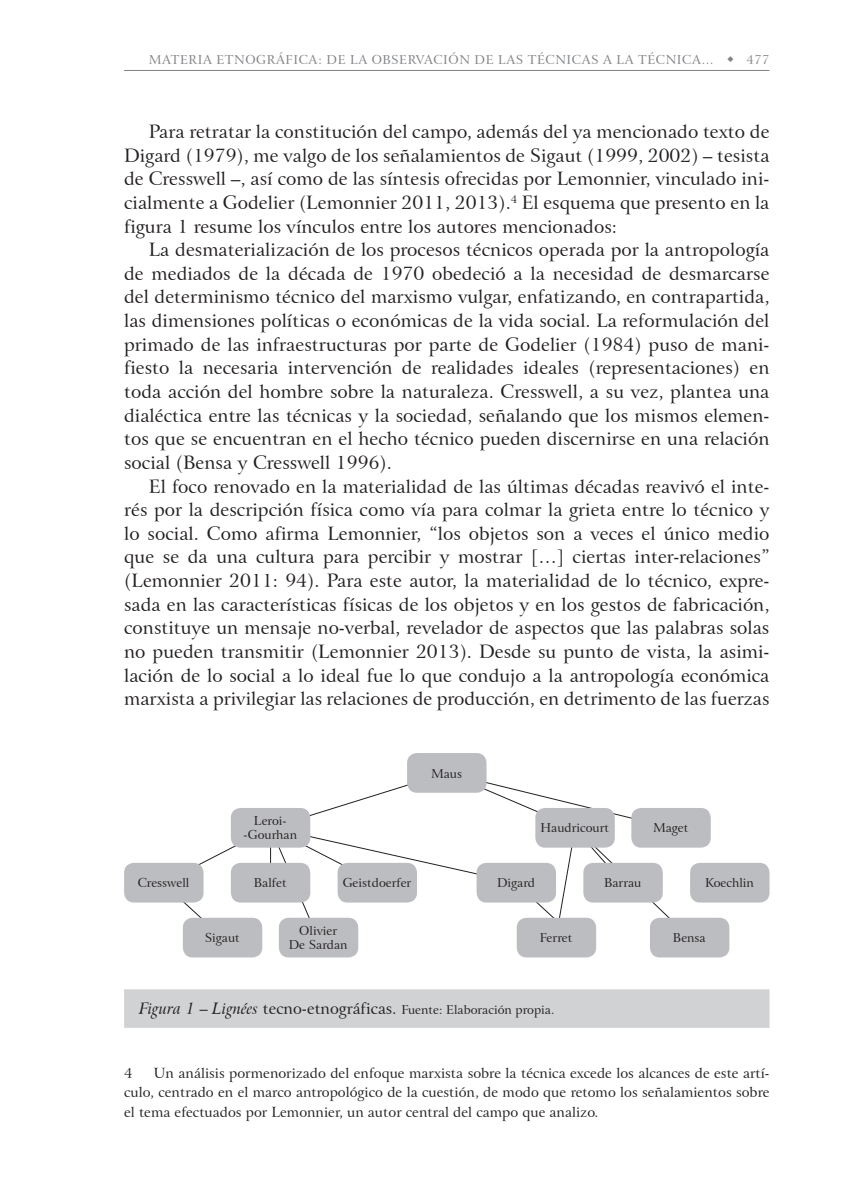
<style>
.page{position:relative;width:844px;height:1191px;background:#fff}
.page>*{position:absolute;margin:0;border:0;box-sizing:border-box;transform-origin:0 0}
.Texto_01{font:18.38px/23.6px "Arrus BT";color:#231f20;text-align:justify}
.Notas{font:14px/19.2px "Arrus BT";color:#231f20;text-align:justify}
.Notas-2{font:12.25px "Arrus BT";color:#231f20}
.t1{font:12.25px "Arrus BT";letter-spacing:.05em;color:#808285}
.Legendas_1_linha{font:12.25px "Arrus BT";color:#231f20}
.s1{font-style:italic;font-size:15.75px}
.s2{font-size:15.75px}
</style>
<div class="page">
<hr style="left:124px;top:70px;width:645px;height:1px;background:#808285">
<div style="left:124px;top:989px;width:645px;height:38px;background:#d1d2d4"></div>
<svg style="left:162px;top:771px;width:528px;height:169px"></svg>
<div style="left:337px;top:863px;width:80px;height:39px;background:#bcbdc0;border-radius:10px"></div>
<div style="left:124px;top:863px;width:79px;height:39px;background:#bcbdc0;border-radius:10px"></div>
<div style="left:231px;top:863px;width:79px;height:39px;background:#bcbdc0;border-radius:10px"></div>
<div style="left:407px;top:753px;width:79px;height:39px;background:#bcbdc0;border-radius:10px"></div>
<div style="left:231px;top:808px;width:79px;height:39px;background:#bcbdc0;border-radius:10px"></div>
<div style="left:183px;top:917px;width:79px;height:40px;background:#bcbdc0;border-radius:10px"></div>
<div style="left:516px;top:917px;width:80px;height:40px;background:#bcbdc0;border-radius:10px"></div>
<div style="left:535px;top:808px;width:79px;height:39px;background:#bcbdc0;border-radius:10px"></div>
<div style="left:279px;top:917px;width:79px;height:40px;background:#bcbdc0;border-radius:10px"></div>
<div style="left:649px;top:917px;width:80px;height:40px;background:#bcbdc0;border-radius:10px"></div>
<div style="left:631px;top:808px;width:79px;height:39px;background:#bcbdc0;border-radius:10px"></div>
<div style="left:476px;top:863px;width:80px;height:39px;background:#bcbdc0;border-radius:10px"></div>
<div style="left:583px;top:863px;width:79px;height:39px;background:#bcbdc0;border-radius:10px"></div>
<div style="left:690px;top:863px;width:79px;height:39px;background:#bcbdc0;border-radius:10px"></div>
<p class="t1" style="left:149px;top:52px;width:622px">MATERIA ETNOGRÁFICA: DE LA OBSERVACIÓN DE LAS TÉCNICAS A LA TÉCNICA… ◆ 477</p>
<p class="Texto_01" style="left:124px;top:120px;width:646px;text-indent:25px">Para retratar la constitución del campo, además del ya mencionado texto de Digard (1979), me valgo de los señalamientos de Sigaut (1999, 2002) – tesista de Cresswell –, así como de las síntesis ofrecidas por Lemonnier, vinculado ini&shy;cialmente a Godelier (Lemonnier 2011, 2013).<sup>4</sup> El esquema que presento en la figura 1 resume los vínculos entre los autores mencionados:</p>
<p class="Texto_01" style="left:124px;top:238px;width:646px;text-indent:25px">La desmaterialización de los procesos técnicos operada por la antropología de mediados de la década de 1970 obedeció a la necesidad de desmarcarse del determinismo técnico del marxismo vulgar, enfatizando, en contrapartida, las dimensiones políticas o económicas de la vida social. La reformulación del primado de las infraestructuras por parte de Godelier (1984) puso de mani&shy;fiesto la necesaria intervención de realidades ideales (representaciones) en toda acción del hombre sobre la naturaleza. Cresswell, a su vez, plantea una dialéctica entre las técnicas y la sociedad, señalando que los mismos elemen&shy;tos que se encuentran en el hecho técnico pueden discernirse en una relación social (Bensa y Cresswell 1996).</p>
<p class="Texto_01" style="left:124px;top:474px;width:646px;text-indent:25px">El foco renovado en la materialidad de las últimas décadas reavivó el inte&shy;rés por la descripción física como vía para colmar la grieta entre lo técnico y lo social. Como afirma Lemonnier, “los objetos son a veces el único medio que se da una cultura para percibir y mostrar […] ciertas inter-relaciones” (Lemonnier 2011: 94). Para este autor, la materialidad de lo técnico, expre&shy;sada en las características físicas de los objetos y en los gestos de fabricación, constituye un mensaje no-verbal, revelador de aspectos que las palabras solas no pueden transmitir (Lemonnier 2013). Desde su punto de vista, la asimi&shy;lación de lo social a lo ideal fue lo que condujo a la antropología económica marxista a privilegiar las relaciones de producción, en detrimento de las fuerzas</p>
<p class="Notas-2" style="left:254px;top:813px;width:34px">Leroi-</p>
<p class="Notas-2" style="left:243px;top:827px;width:55px">-Gourhan</p>
<p class="Notas-2" style="left:138px;top:875px;width:53px">Cresswell</p>
<p class="Notas-2" style="left:254px;top:875px;width:34px">Balfet</p>
<p class="Notas-2" style="left:342px;top:875px;width:70px">Geistdoerfer</p>
<p class="Notas-2" style="left:431px;top:765px;width:32px">Maus</p>
<p class="Notas-2" style="left:540px;top:820px;width:70px">Haudricourt</p>
<p class="Notas-2" style="left:653px;top:820px;width:37px">Maget</p>
<p class="Notas-2" style="left:497px;top:875px;width:39px">Digard</p>
<p class="Notas-2" style="left:604px;top:875px;width:39px">Barrau</p>
<p class="Notas-2" style="left:704px;top:875px;width:50px">Koechlin</p>
<p class="Notas-2" style="left:299px;top:923px;width:39px">Olivier</p>
<p class="Notas-2" style="left:289px;top:937px;width:60px">De Sardan</p>
<p class="Notas-2" style="left:205px;top:930px;width:37px">Sigaut</p>
<p class="Notas-2" style="left:539px;top:930px;width:34px">Ferret</p>
<p class="Legendas_1_linha" style="left:139px;top:1002px;width:417px"><span class="s1">Figura 1</span> <span class="s2">–</span> <span class="s1">Lignées</span> <span class="s2">tecno-etnográficas.</span> Fuente: Elaboración propia.</p>
<p class="Notas-2" style="left:672px;top:930px;width:34px">Bensa</p>
<p class="Notas" style="left:124px;top:1063px;width:646px;text-indent:30px">Un análisis pormenorizado del enfoque marxista sobre la técnica excede los alcances de este artí&shy;culo, centrado en el marco antropológico de la cuestión, de modo que retomo los señalamientos sobre el tema efectuados por Lemonnier, un autor central del campo que analizo.</p>
<p class="Notas" style="left:124px;top:1063px;width:10px">4</p>
</div>
